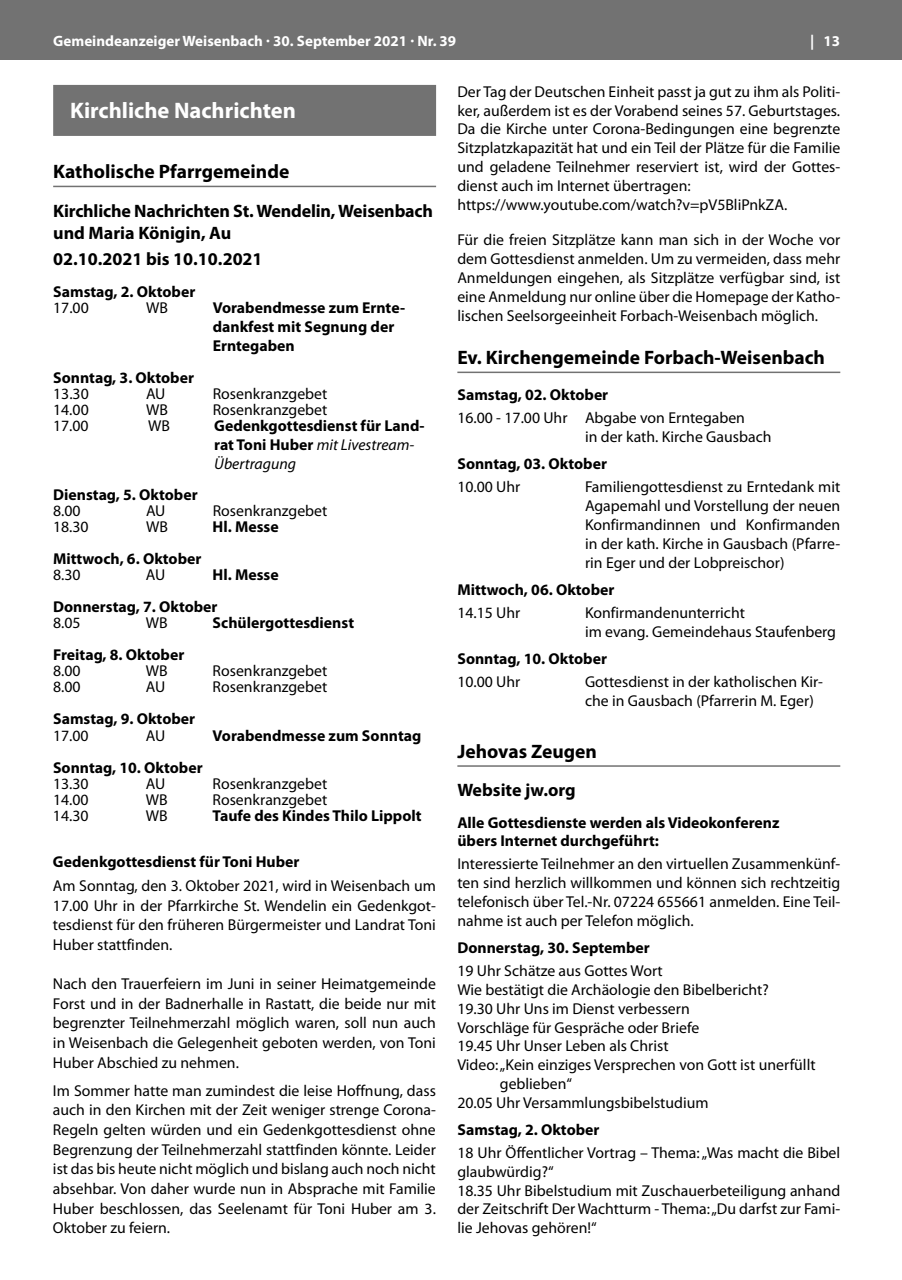
<style>
.page{position:relative;width:902px;height:1280px;background:#fff}
.page>*{position:absolute;margin:0;border:0;box-sizing:border-box;transform-origin:0 0}
.t1{font:700 22.5px "Myriad Pro";color:#fff}
.t2{font:700 19.5px "Myriad Pro";color:#000}
.t3{font:700 18px/21.9px "Myriad Pro";letter-spacing:-.01em;color:#000}
.t4{font:15.75px/18.8px "Myriad Pro";color:#000;text-align:justify}
.t5{font:700 15.75px/18.8px "Myriad Pro";color:#000}
.t6{font:700 15px "Myriad Pro";color:#fff}
.s1{font-weight:400;font-style:italic}
</style>
<div class="page">
<div style="left:0;top:0;width:901px;height:60px;background:#727272"></div>
<div style="left:53px;top:85px;width:383px;height:51px;background:#727272"></div>
<hr style="left:53px;top:186px;width:383px;height:1px;background:#727272">
<hr style="left:457px;top:372px;width:383px;height:1px;background:#727272">
<hr style="left:457px;top:765px;width:383px;height:2px;background:#727272">
<p class="t6" style="left:53px;top:31px;width:404px">Gemeindeanzeiger Weisenbach · 30. September 2021 · Nr. 39</p>
<p class="t6" style="left:810px;top:31px;width:31px">| 13</p>
<h1 class="t1" style="left:70px;top:95px;width:227px">Kirchliche Nachrichten</h1>
<p class="t2" style="left:53px;top:159px;width:237px">Katholische pfarrgemeinde</p>
<p class="t3" style="left:53px;top:200px;width:381px">Kirchliche Nachrichten St. Wendelin, Weisenbach und maria Königin, Au</p>
<p class="t3" style="left:53px;top:248px;width:211px">02.10.2021 bis 10.10.2021</p>
<p class="t5" style="left:53px;top:282px;width:144px">Samstag, 2. Oktober</p>
<p class="t4" style="left:53px;top:298px;width:37px">17.00</p>
<p class="t4" style="left:146px;top:298px;width:23px">WB</p>
<p class="t5" style="left:213px;top:298px;width:194px">Vorabendmesse zum ernte&shy;dankfest mit Segnung der erntegaben</p>
<p class="t5" style="left:53px;top:368px;width:142px">Sonntag, 3. Oktober</p>
<p class="t4" style="left:53px;top:384px;width:37px">13.30</p>
<p class="t4" style="left:146px;top:384px;width:21px">AU</p>
<p class="t4" style="left:213px;top:384px;width:116px">Rosenkranzgebet</p>
<p class="t4" style="left:53px;top:400px;width:37px">14.00</p>
<p class="t4" style="left:146px;top:400px;width:23px">WB</p>
<p class="t4" style="left:213px;top:400px;width:116px">Rosenkranzgebet</p>
<p class="t4" style="left:53px;top:416px;width:37px">17.00</p>
<p class="t4" style="left:148px;top:416px;width:23px">WB</p>
<p class="t5" style="left:214px;top:416px;width:212px">Gedenkgottesdienst für Land&shy;rat Toni Huber <span class="s1">mit Livestream-<br>Übertragung</span></p>
<p class="t5" style="left:53px;top:484px;width:146px">Dienstag, 5. Oktober</p>
<p class="t4" style="left:53px;top:501px;width:29px">8.00</p>
<p class="t4" style="left:146px;top:501px;width:21px">AU</p>
<p class="t4" style="left:213px;top:501px;width:116px">Rosenkranzgebet</p>
<p class="t4" style="left:53px;top:517px;width:37px">18.30</p>
<p class="t4" style="left:146px;top:517px;width:23px">WB</p>
<p class="t5" style="left:213px;top:516px;width:68px">Hl. messe</p>
<p class="t5" style="left:53px;top:549px;width:150px">mittwoch, 6. Oktober</p>
<p class="t4" style="left:53px;top:565px;width:29px">8.30</p>
<p class="t4" style="left:146px;top:565px;width:21px">AU</p>
<p class="t5" style="left:53px;top:558px;width:227px;line-height:32.1px;text-indent:159px">Hl. messe<br>Donnerstag, 7. Oktober</p>
<p class="t4" style="left:53px;top:613px;width:29px">8.05</p>
<p class="t4" style="left:146px;top:613px;width:23px">WB</p>
<p class="t5" style="left:212px;top:613px;width:143px">Schülergottesdienst</p>
<p class="t5" style="left:53px;top:645px;width:133px">freitag, 8. Oktober</p>
<p class="t4" style="left:53px;top:661px;width:29px">8.00</p>
<p class="t4" style="left:146px;top:661px;width:23px">WB</p>
<p class="t4" style="left:212px;top:661px;width:116px">Rosenkranzgebet</p>
<p class="t4" style="left:53px;top:677px;width:29px">8.00</p>
<p class="t4" style="left:146px;top:677px;width:21px">AU</p>
<p class="t4" style="left:212px;top:677px;width:116px">Rosenkranzgebet</p>
<p class="t5" style="left:53px;top:709px;width:144px">Samstag, 9. Oktober</p>
<p class="t4" style="left:53px;top:726px;width:37px">17.00</p>
<p class="t4" style="left:146px;top:726px;width:21px">AU</p>
<p class="t5" style="left:212px;top:725px;width:210px">Vorabendmesse zum Sonntag</p>
<p class="t5" style="left:53px;top:757px;width:151px">Sonntag, 10. Oktober</p>
<p class="t4" style="left:53px;top:774px;width:37px">13.30</p>
<p class="t4" style="left:146px;top:774px;width:21px">AU</p>
<p class="t4" style="left:212px;top:774px;width:116px">Rosenkranzgebet</p>
<p class="t4" style="left:53px;top:790px;width:37px">14.00</p>
<p class="t4" style="left:146px;top:790px;width:23px">WB</p>
<p class="t4" style="left:212px;top:790px;width:116px">Rosenkranzgebet</p>
<p class="t4" style="left:53px;top:806px;width:37px">14.30</p>
<p class="t4" style="left:146px;top:806px;width:23px">WB</p>
<p class="t5" style="left:212px;top:806px;width:210px">Taufe des Kindes Thilo Lippolt</p>
<p class="t5" style="left:53px;top:852px;width:248px">Gedenkgottesdienst für Toni Huber</p>
<p class="t4" style="left:53px;top:876px;width:384px;line-height:19.6px">Am Sonntag, den 3. Oktober 2021, wird in Weisenbach um 17.00 Uhr in der Pfarrkirche St. Wendelin ein Gedenkgot&shy;tesdienst für den früheren Bürgermeister und Landrat Toni Huber stattfinden.</p>
<p class="t4" style="left:53px;top:974px;width:384px;line-height:19.6px">Nach den Trauerfeiern im Juni in seiner Heimatgemeinde Forst und in der Badnerhalle in Rastatt, die beide nur mit begrenzter Teilnehmerzahl möglich waren, soll nun auch in Weisenbach die Gelegenheit geboten werden, von Toni Huber Abschied zu nehmen.</p>
<p class="t4" style="left:53px;top:1080px;width:384px;line-height:19.6px">Im Sommer hatte man zumindest die leise Hoffnung, dass auch in den Kirchen mit der Zeit weniger strenge Corona-Regeln gelten würden und ein Gedenkgottesdienst ohne Begrenzung der Teilnehmerzahl stattfinden könnte. Leider ist das bis heute nicht möglich und bislang auch noch nicht absehbar. Von daher wurde nun in Absprache mit Familie Huber beschlossen, das Seelenamt für Toni Huber am 3.<br>Oktober zu feiern.</p>
<p class="t4" style="left:457px;top:82px;width:384px;text-align:left">Der Tag der Deutschen Einheit passt ja gut zu ihm als Politi&shy;ker, außerdem ist es der Vorabend seines 57. Geburtstages.<br>Da die Kirche unter Corona-Bedingungen eine begrenzte Sitzplatzkapazität hat und ein Teil der Plätze für die Familie und geladene Teilnehmer reserviert ist, wird der Gottes&shy;dienst auch im Internet übertragen: https://www.youtube.com/watch?v=pV5BliPnkZA.</p>
<p class="t4" style="left:457px;top:230px;width:384px">Für die freien Sitzplätze kann man sich in der Woche vor dem Gottesdienst anmelden. Um zu vermeiden, dass mehr Anmeldungen eingehen, als Sitzplätze verfügbar sind, ist eine Anmeldung nur online über die Homepage der Katho&shy;lischen Seelsorgeeinheit Forbach-Weisenbach möglich.</p>
<p class="t2" style="left:457px;top:345px;width:369px">ev. Kirchengemeinde forbach-Weisenbach</p>
<p class="t5" style="left:457px;top:385px;width:152px">Samstag, 02. Oktober</p>
<p class="t4" style="left:585px;top:408px;width:188px;text-indent:-128px">16.00 - 17.00 Uhr Abgabe von Erntegaben<br>in der kath. Kirche Gausbach</p>
<p class="t5" style="left:457px;top:454px;width:151px">Sonntag, 03. Oktober</p>
<p class="t4" style="left:457px;top:477px;width:64px">10.00 Uhr</p>
<p class="t4" style="left:585px;top:477px;width:257px">Familiengottesdienst zu Erntedank mit Agapemahl und Vorstellung der neuen Konfirmandinnen und Konfirmanden in der kath. Kirche in Gausbach (Pfarre&shy;rin Eger und der Lobpreischor)</p>
<p class="t5" style="left:457px;top:580px;width:159px">mittwoch, 06. Oktober</p>
<p class="t4" style="left:457px;top:603px;width:64px">14.15 Uhr</p>
<p class="t4" style="left:585px;top:603px;width:252px">Konfirmandenunterricht<br>im evang. Gemeindehaus Staufenberg</p>
<p class="t5" style="left:457px;top:649px;width:151px">Sonntag, 10. Oktober</p>
<p class="t4" style="left:457px;top:672px;width:64px">10.00 Uhr</p>
<p class="t4" style="left:585px;top:672px;width:239px">Gottesdienst in der katholischen Kir&shy;che in Gausbach (Pfarrerin M. Eger)</p>
<p class="t2" style="left:457px;top:739px;width:141px">Jehovas Zeugen</p>
<p class="t3" style="left:457px;top:778px;width:120px">Website jw.org</p>
<p class="t5" style="left:457px;top:812px;width:323px">Alle Gottesdienste werden als Videokonferenz übers Internet durchgeführt:</p>
<p class="t4" style="left:457px;top:854px;width:384px">Interessierte Teilnehmer an den virtuellen Zusammenkünf&shy;ten sind herzlich willkommen und können sich rechtzeitig telefonisch über Tel.-Nr. 07224 655661 anmelden. Eine Teil&shy;nahme ist auch per Telefon möglich.</p>
<p class="t5" style="left:457px;top:938px;width:194px">Donnerstag, 30. September</p>
<p class="t4" style="left:457px;top:961px;width:207px">19 Uhr Schätze aus Gottes Wort</p>
<p class="t4" style="left:457px;top:980px;width:313px">Wie bestätigt die Archäologie den Bibelbericht?</p>
<p class="t4" style="left:457px;top:999px;width:234px">19.30 Uhr Uns im Dienst verbessern</p>
<p class="t4" style="left:457px;top:1018px;width:243px">Vorschläge für Gespräche oder Briefe</p>
<p class="t4" style="left:457px;top:1036px;width:213px">19.45 Uhr Unser Leben als Christ</p>
<p class="t4" style="left:457px;top:1055px;width:360px">Video: „Kein einziges Versprechen von Gott ist unerfüllt</p>
<p class="t4" style="left:500px;top:1074px;width:74px">geblieben“</p>
<p class="t4" style="left:457px;top:1093px;width:253px">20.05 Uhr Versammlungsbibelstudium</p>
<p class="t5" style="left:457px;top:1120px;width:144px">Samstag, 2. Oktober</p>
<p class="t4" style="left:457px;top:1143px;width:384px;text-align:left">18 Uhr Öffentlicher Vortrag – Thema: „Was macht die Bibel glaubwürdig?“<br>18.35 Uhr Bibelstudium mit Zuschauerbeteiligung anhand der Zeitschrift Der Wachtturm - Thema: „Du darfst zur Fami&shy;lie Jehovas gehören!“</p>
</div>
